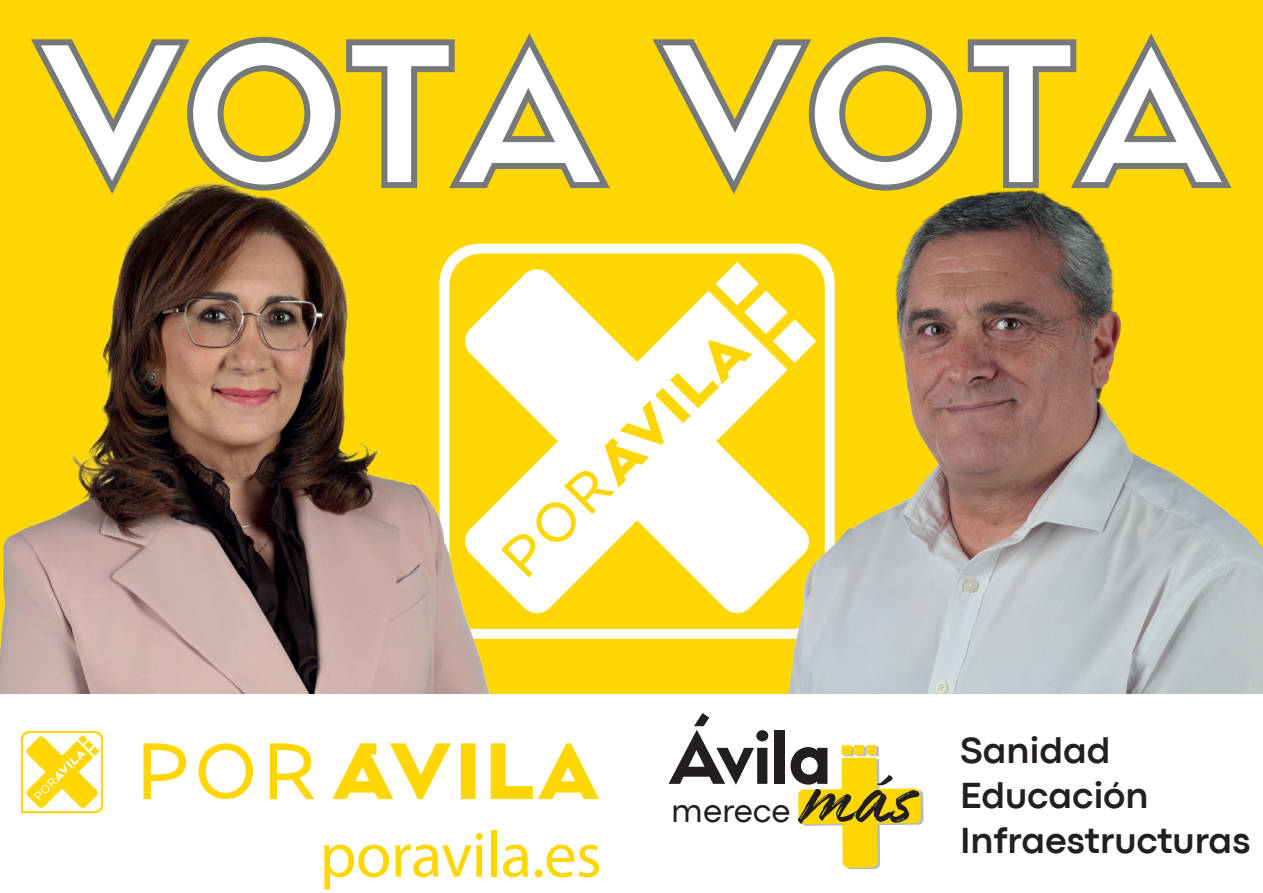
<style>
.page{position:relative;width:1263px;height:893px;background:#fed702}
.page>*{position:absolute;margin:0;border:0;box-sizing:border-box;transform-origin:0 0}
.t1{font:191.55px "Sifonn Pro";color:#fff}
.t2{font:100.65px "Authenia Textured";color:#231f20}
.t3{font:71.4px "Sifonn Pro";color:#231f20}
.t4{font:64.8px "Myriad Pro";letter-spacing:-.01em;color:#fed702}
.t5{font:700 37.5px/45px "Codec Pro";color:#231f20}
.t6{font:33px "Codec Pro";color:#231f20}
</style>
<div class="page">
<svg style="left:547px;top:244px;width:219px;height:395px"></svg>
<svg style="left:547px;top:268px;width:219px;height:347px;fill:#fff"></svg>
<svg style="left:715px;top:262px;width:51px;height:102px"></svg>
<img style="left:766px;top:201px;width:497px;height:493px">
<img style="left:0;top:201px;width:547px;height:493px">
<svg style="left:31px;top:33px;width:579px;height:168px"></svg>
<svg style="left:652px;top:33px;width:580px;height:168px"></svg>
<div style="left:0;top:694px;width:1263px;height:199px;background:#fff"></div>
<svg style="left:844px;top:747px;width:10px;height:9px"></svg>
<div style="left:857px;top:747px;width:9px;height:9px;background:#babcbd"></div>
<svg style="left:869px;top:746px;width:10px;height:10px"></svg>
<svg style="left:798px;top:758px;width:125px;height:111px"></svg>
<div style="left:841px;top:745px;width:10px;height:10px;background:#fed702"></div>
<div style="left:854px;top:745px;width:10px;height:10px;background:#fed702"></div>
<div style="left:867px;top:745px;width:9px;height:10px;background:#fed702"></div>
<svg style="left:332px;top:743px;width:119px;height:56px"></svg>
<div style="left:461px;top:743px;width:15px;height:56px;background:#fed702"></div>
<svg style="left:491px;top:743px;width:108px;height:56px"></svg>
<svg style="left:144px;top:743px;width:42px;height:56px"></svg>
<svg style="left:270px;top:743px;width:45px;height:56px"></svg>
<svg style="left:199px;top:743px;width:54px;height:56px"></svg>
<svg style="left:21px;top:731px;width:82px;height:82px"></svg>
<h1 class="t1" style="left:38px;top:-11px;width:1189px">VOTA VOTA</h1>
<h3 class="t4" style="left:320px;top:815px;width:283px">poravila.es</h3>
<h3 class="t3" style="left:669px;top:711px;width:164px">Ávila</h3>
<p class="t6" style="left:671px;top:791px;width:121px">merece</p>
<h2 class="t2" style="left:800px;top:743px;width:117px">más</h2>
<p class="t5" style="left:960px;top:728px;width:292px">Sanidad<br>Educación<br>Infraestructuras</p>
</div>
